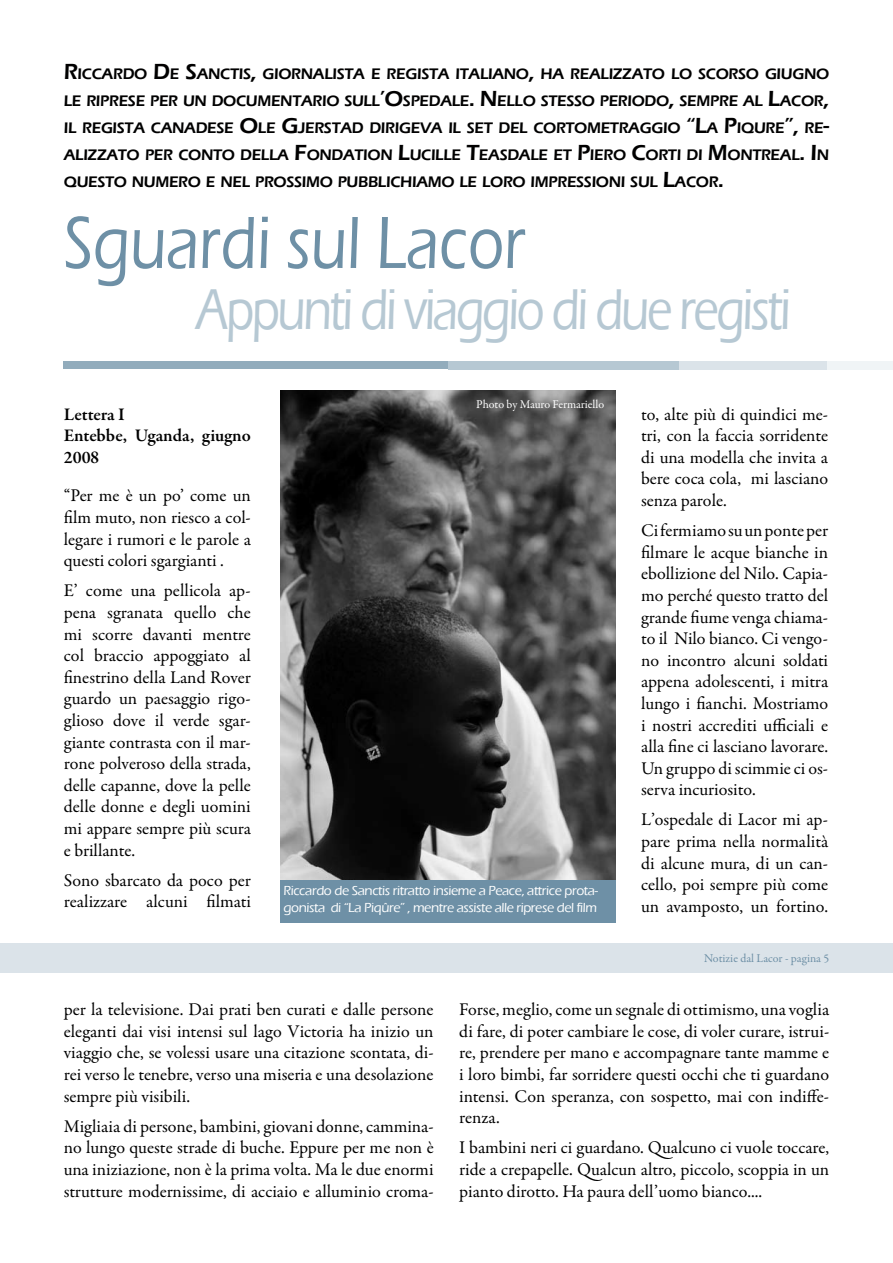
<style>
.page{position:relative;width:893px;height:1263px;background:#fff}
.page>*{position:absolute;margin:0;border:0;box-sizing:border-box;transform-origin:0 0}
.t1{font:500 76.5px "Eras ITC";color:#6e90a6;scale:.8 1}
.t2{font:500 59.1px "Eras ITC";letter-spacing:-.05em;color:#b6c8d3;scale:.8 1}
.t3{font:18px/21.6px "Garamond Premr Pro";letter-spacing:.02em;color:#010000;text-align:justify}
.t4{font:600 18px/21.6px "Garamond Premr Pro";color:#010000}
.t5{font:600 15.75px/27px "Eras ITC";letter-spacing:-.025em;color:#010000;text-align:justify}
.t6{font:500 13.5px/16.2px "Eras ITC";letter-spacing:-.03em;color:#fff}
.t7{font:12px "Garamond Premr Pro";color:#6e90a6}
.t8{font:12px "Garamond Premr Pro";letter-spacing:-.02em;color:#fff}
.s1{font-size:22.5px}
</style>
<div class="page">
<div style="left:0;top:943px;width:893px;height:29px;background:#dbe3e9"></div>
<img style="left:281px;top:390px;width:334px;height:490px">
<div style="left:280px;top:880px;width:336px;height:43px;background:#6e90a6"></div>
<div style="left:64px;top:361px;width:829px;height:8px;background:#92acbc"></div>
<div style="left:448px;top:361px;width:442px;height:9px;background:#b6c8d3"></div>
<div style="left:679px;top:361px;width:192px;height:9px;background:#dbe3e9"></div>
<div style="left:828px;top:361px;width:65px;height:9px;background:#f0f4f6"></div>
<p class="t5" style="left:64px;top:61px;width:767px"><span class="s1">R</span>ICCARDO <span class="s1">D</span>E <span class="s1">S</span>ANCTIS<span class="s1">,</span> GIORNALISTA E REGISTA ITALIANO<span class="s1">,</span> HA REALIZZATO LO SCORSO GIUGNO LE RIPRESE PER UN DOCUMENTARIO SULL<span class="s1">’O</span>SPEDALE<span class="s1">. N</span> ELLO STESSO PERIODO<span class="s1">,</span> SEMPRE AL <span class="s1">L</span>ACOR<span class="s1">, </span>IL REGISTA CANADESE <span class="s1">O</span>LE <span class="s1">G</span>JERSTAD DIRIGEVA IL SET DEL CORTOMETRAGG IO <span class="s1">“L</span>A <span class="s1">P</span>IQURE<span class="s1">”,</span> RE<span class="s1">-</span>ALIZZATO PER CONTO DELLA <span class="s1">F</span>ONDATION <span class="s1">L</span>UCILLE <span class="s1">T</span>EASDALE ET <span class="s1">P</span>IERO <span class="s1">C</span>ORTI DI <span class="s1">M</span>ONTREAL<span class="s1">. I</span> N QUESTO NUMERO E NEL PROSSIMO PUBBLICHIAMO LE LORO IMPRESSIONI SUL <span class="s1">L</span>ACOR<span class="s1">.</span></p>
<h1 class="t1" style="left:64px;top:200px;width:579px">Sguardi sul Lacor</h1>
<h2 class="t2" style="left:196px;top:277px;width:745px">Appunti di viaggio di due registi</h2>
<p class="t4" style="left:64px;top:403px;width:189px">Lettera I<br>Entebbe, Uganda, giugno<br>2008</p>
<p class="t3" style="left:64px;top:485px;width:189px">“Per me è un po’ come un film muto, non riesco a col&shy;legare i rumori e le parole a questi colori sgargianti .</p>
<p class="t3" style="left:64px;top:580px;width:189px">E’ come una pellicola ap&shy;pena sgranata quello che mi scorre davanti mentre col braccio appoggiato al finestrino della Land Rover guardo un paesaggio rigo&shy;glioso dove il verde sgar&shy;giante contrasta con il mar&shy;rone polveroso della strada, delle capanne, dove la pelle delle donne e degli uomini mi appare sempre più scura e brillante.</p>
<p class="t3" style="left:64px;top:869px;width:189px">Sono sbarcato da poco per realizzare alcuni filmati</p>
<p class="t8" style="left:476px;top:397px;width:129px">Photo by Mauro Fermariello</p>
<p class="t6" style="left:283px;top:883px;width:316px">Riccardo de Sanctis ritratto insieme a Peace, attrice prota&shy;gonista di “La Piqûre” , mentre assiste alle riprese del film</p>
<p class="t3" style="left:641px;top:403px;width:189px">to, alte più di quindici me&shy;tri, con la faccia sorridente di una modella che invita a bere coca cola, mi lasciano senza parole.</p>
<p class="t3" style="left:641px;top:520px;width:189px">Ci fermiamo su un ponte per filmare le acque bianche in ebollizione del Nilo. Capia&shy;mo perché questo tratto del grande fiume venga chiama&shy;to il Nilo bianco. Ci vengo&shy;no incontro alcuni soldati appena adolescenti, i mitra lungo i fianchi. Mostriamo i nostri accrediti ufficiali e alla fine ci lasciano lavorare.<br>Un gruppo di scimmie ci os&shy;serva incuriosito.</p>
<p class="t3" style="left:641px;top:809px;width:189px">L’ospedale di Lacor mi ap&shy;pare prima nella normalità di alcune mura, di un can&shy;cello, poi sempre più come un avamposto, un fortino.</p>
<p class="t7" style="left:704px;top:951px;width:127px">Notizie dal Lacor - pagina 5</p>
<p class="t3" style="left:64px;top:999px;width:371px">per la televisione. Dai prati ben curati e dalle persone eleganti dai visi intensi sul lago Victoria ha inizio un viaggio che, se volessi usare una citazione scontata, di&shy;rei verso le tenebre, verso una miseria e una desolazione sempre più visibili.</p>
<p class="t3" style="left:64px;top:1116px;width:371px">Migliaia di persone, bambini, giovani donne, cammina&shy;no lungo queste strade di buche. Eppure per me non è una iniziazione, non è la prima volta. Ma le due enormi strutture modernissime, di acciaio e alluminio croma-</p>
<p class="t3" style="left:459px;top:999px;width:371px">Forse, meglio, come un segnale di ottimismo, una voglia di fare, di poter cambiare le cose, di voler curare, istrui&shy;re, prendere per mano e accompagnare tante mamme e i loro bimbi, far sorridere questi occhi che ti guardano intensi. Con speranza, con sospetto, mai con indiffe&shy;renza.</p>
<p class="t3" style="left:459px;top:1137px;width:371px">I bambini neri ci guardano. Qualcuno ci vuole toccare, ride a crepapelle. Qualcun altro, piccolo, scoppia in un pianto dirotto. Ha paura dell’uomo bianco....</p>
</div>
